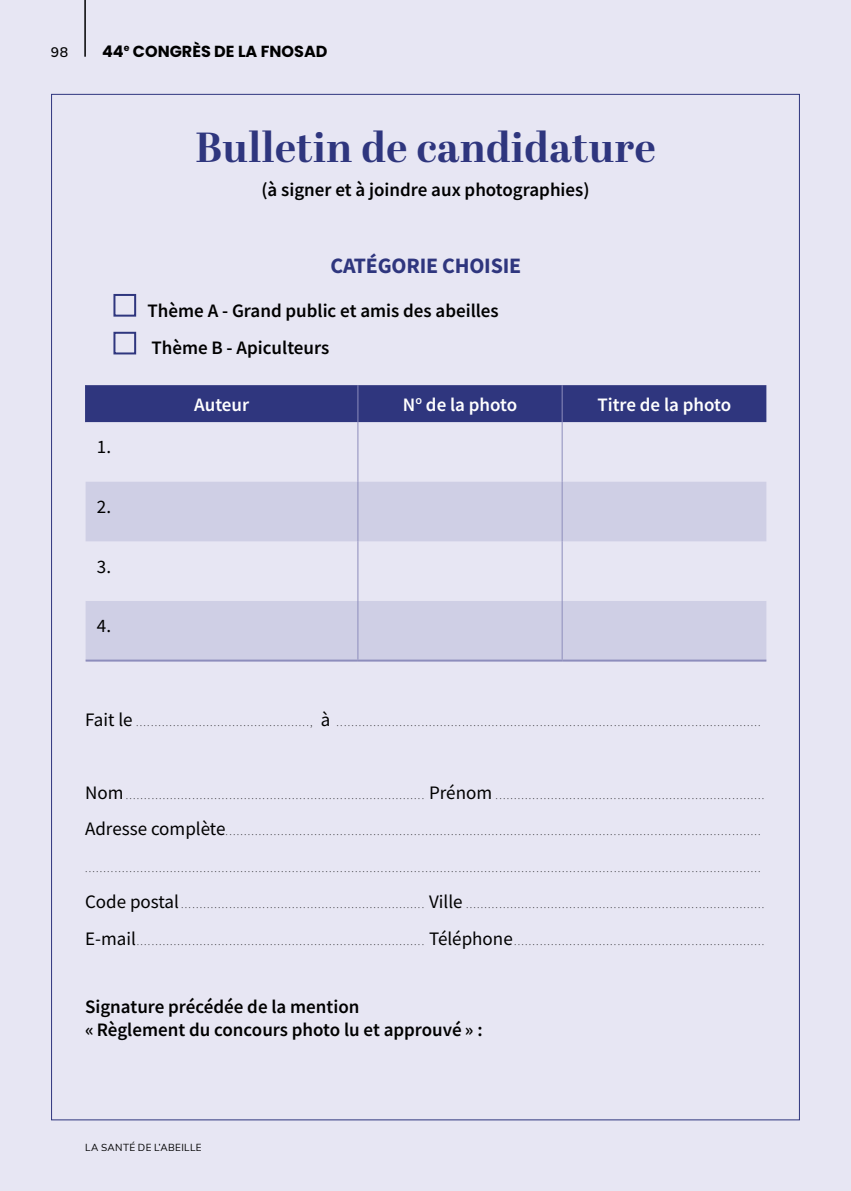
<style>
.page{position:relative;width:851px;height:1191px;background:#fff}
.page>*{position:absolute;margin:0;border:0;box-sizing:border-box;transform-origin:0 0}
.t1{font:700 42px "Abril Display";letter-spacing:.01em;color:#2f367e}
.t2{font:700 22px "Source Sans Pro";letter-spacing:-.01em;color:#2f367e}
.t3{font:600 19px/37.8px "Source Sans Pro";color:#000}
.t4{font:600 19px "Source Sans Pro";color:#fff}
.t5{font:19px "Source Sans Pro";color:#000}
.t6{font:700 16px "Poppins";color:#000}
.t7{font:600 14px "Nunito Sans";color:#000}
.t8{font:200 12px "Source Sans Pro";color:#000}
.t9{font:10px "Nunito Sans";letter-spacing:.04em;color:#000}
.s1{font-weight:400;font-size:19px}
</style>
<div class="page">
<div style="left:0;top:0;width:850px;height:1191px;background:#e7e6f3"></div>
<div style="left:113px;top:294px;width:23px;height:23px;border:2px solid #2f367e"></div>
<div style="left:113px;top:332px;width:23px;height:22px;border:2px solid #2f367e"></div>
<div style="left:86px;top:385px;width:680px;height:37px;background:#2f367e"></div>
<svg style="left:86px;top:482px;width:680px;height:177px;fill:#cfcfe5"></svg>
<hr style="left:85px;top:385px;width:1px;height:37px;background:#2f367e">
<hr style="left:357px;top:422px;width:1px;height:60px;background:#8d8dbc">
<hr style="left:357px;top:482px;width:1px;height:59px;background:#8d8dbc">
<hr style="left:357px;top:541px;width:1px;height:60px;background:#8d8dbc">
<hr style="left:357px;top:601px;width:1px;height:58px;background:#8d8dbc">
<hr style="left:357px;top:385px;width:1px;height:37px;background:#8d8dbc">
<hr style="left:561px;top:385px;width:1px;height:37px;background:#8d8dbc">
<hr style="left:561px;top:422px;width:1px;height:60px;background:#8d8dbc">
<hr style="left:561px;top:482px;width:1px;height:59px;background:#8d8dbc">
<hr style="left:561px;top:541px;width:1px;height:60px;background:#8d8dbc">
<hr style="left:561px;top:601px;width:1px;height:58px;background:#8d8dbc">
<hr style="left:86px;top:659px;width:272px;height:2px;background:#8d8dbc">
<hr style="left:358px;top:659px;width:204px;height:2px;background:#8d8dbc">
<hr style="left:562px;top:659px;width:204px;height:2px;background:#8d8dbc">
<hr style="left:84px;top:0;width:2px;height:57px;background:#000">
<p class="t7" style="left:51px;top:42px;width:19px">98</p>
<h3 class="t6" style="left:102px;top:42px;width:227px">44<sup>e</sup> CONGRÈS DE LA FNOSAD</h3>
<h1 class="t1" style="left:195px;top:118px;width:461px">Bulletin de candidature</h1>
<h3 class="t3" style="left:261px;top:171px;width:329px">(à signer et à joindre aux photographies)</h3>
<h2 class="t2" style="left:330px;top:251px;width:192px">CATÉGORIE CHOISIE</h2>
<h3 class="t3" style="left:147px;top:291px;width:353px">Thème A - Grand public et amis des abeilles<br>Thème B - Apiculteurs</h3>
<h3 class="t5" style="left:97px;top:435px;width:16px">1.</h3>
<h3 class="t5" style="left:97px;top:494px;width:16px">2.</h3>
<h3 class="t5" style="left:97px;top:554px;width:16px">3.</h3>
<h3 class="t5" style="left:97px;top:614px;width:16px">4.</h3>
<h3 class="t4" style="left:194px;top:392px;width:56px">Auteur</h3>
<h3 class="t4" style="left:403px;top:392px;width:116px">N<sup>O</sup> de la photo</h3>
<h3 class="t4" style="left:597px;top:392px;width:135px">Titre de la photo</h3>
<p class="t8" style="left:85px;top:715px;width:677px"><span class="s1">Fait le</span> ..............................................., <span class="s1">à</span> ...................................................................................................................</p>
<p class="t8" style="left:85px;top:788px;width:680px"><span class="s1">Nom</span>................................................................................. <span class="s1">Prénom</span> .........................................................................</p>
<p class="t8" style="left:85px;top:824px;width:677px"><span class="s1">Adresse complète</span>.................................................................................................................................................</p>
<p class="t8" style="left:85px;top:860px;width:677px">.......................................................................................................................................................................................</p>
<p class="t8" style="left:85px;top:897px;width:680px"><span class="s1">Code postal</span>.................................................................. <span class="s1">Ville</span> .................................................................................</p>
<p class="t8" style="left:85px;top:933px;width:680px"><span class="s1">E-mail</span>.............................................................................. <span class="s1">Téléphone</span>....................................................................</p>
<h3 class="t3" style="left:85px;top:995px;width:399px;line-height:22.8px">Signature précédée de la mention<br>« Règlement du concours photo lu et approuvé » :</h3>
<p class="t9" style="left:85px;top:1140px;width:118px">LA SANTÉ DE L’ABEILLE</p>
</div>
